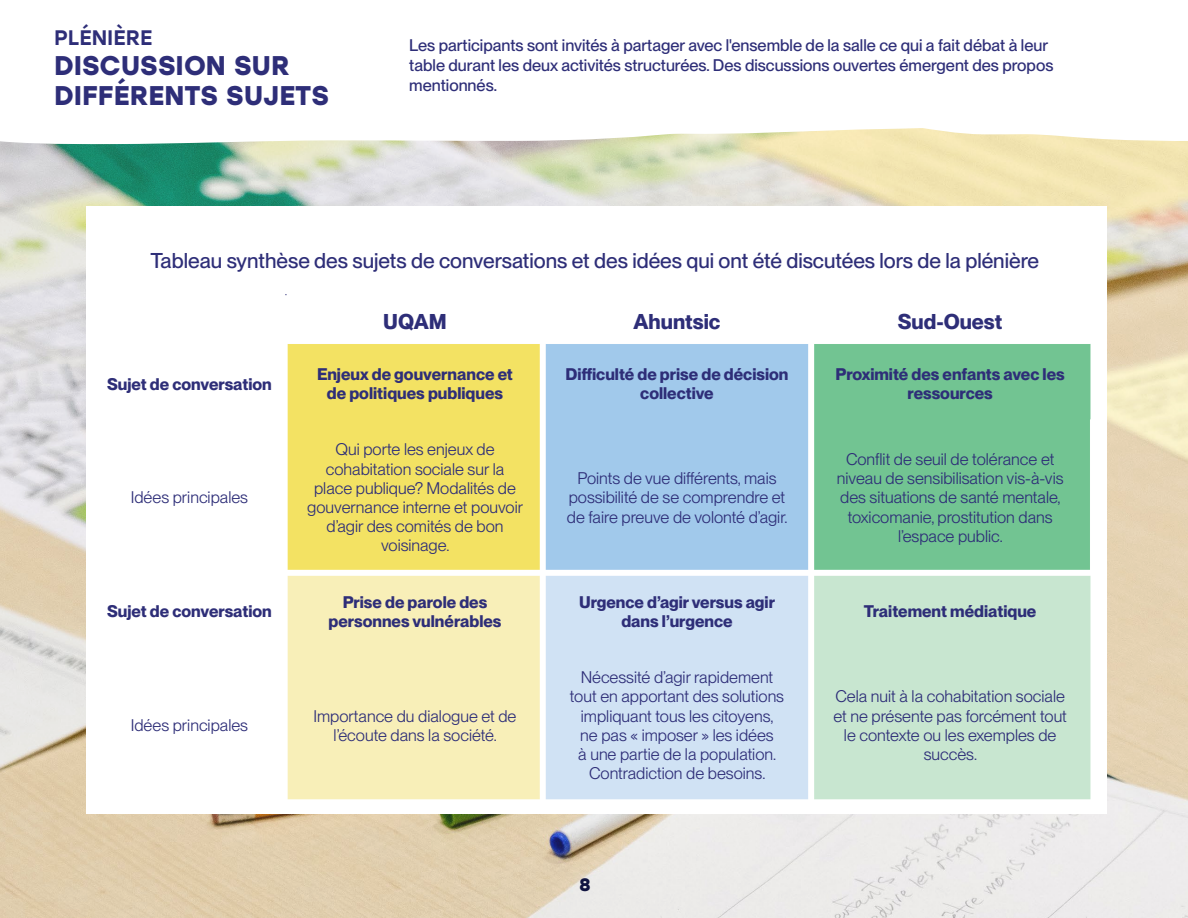
<style>
.page{position:relative;width:1188px;height:918px;background:#fff}
.page>*{position:absolute;margin:0;border:0;box-sizing:border-box;transform-origin:0 0}
.t1{font:700 27px/30px "Stolzl";color:#2e2e78}
.t2{font:500 21px "PP Neue Montreal";color:#2e2e78}
.Corps{font:700 21px "PP Neue Montreal";color:#2e2e78}
.t3{font:500 21px "Stolzl";color:#2e2e78}
.t4{font:700 18px "Stolzl";color:#111440}
.Corps-2{font:16.5px/19.2px "PP Neue Montreal";color:#2e2e78;text-align:center}
.Corps-3{font:700 16.5px/19.2px "PP Neue Montreal";color:#2e2e78;text-align:center}
.t5{font:500 16.5px/19.8px "PP Neue Montreal";color:#2e2e78}
</style>
<div class="page">
<img style="left:0;top:219px;width:1188px;height:699px">
<svg style="left:0;top:128px;width:1188px;height:91px;background:#d4dbc2"></svg>
<div style="left:86px;top:206px;width:1021px;height:607px;background:#fff"></div>
<div style="left:288px;top:344px;width:252px;height:226px;background:#f3e263"></div>
<div style="left:546px;top:344px;width:262px;height:226px;background:#a1c9eb"></div>
<div style="left:814px;top:344px;width:276px;height:226px;background:#72c492"></div>
<div style="left:288px;top:576px;width:252px;height:223px;background:#f8efb8"></div>
<div style="left:546px;top:576px;width:262px;height:223px;background:#d0e2f4"></div>
<div style="left:814px;top:576px;width:276px;height:223px;background:#c8e6d0"></div>
<hr style="left:286px;top:294px;width:1px;height:49px;background:#2e2e78">
<div style="left:282px;top:295px;width:6px;height:518px;background:#fff"></div>
<p class="t3" style="left:54px;top:22px;width:100px">PLÉNIÈRE</p>
<p class="t1" style="left:54px;top:49px;width:276px">DISCUSSION SUR<br>DIFFÉRENTS SUJETS</p>
<p class="t5" style="left:409px;top:36px;width:646px">Les participants sont invités à partager avec l'ensemble de la salle ce qui a fait débat à leur table durant les deux activités structurées. Des discussions ouvertes émergent des propos mentionnés.</p>
<p class="t2" style="left:151px;top:248px;width:890px">Tableau synthèse des sujets de conversations et des idées qui ont été discutées lors de la plénière</p>
<p class="Corps" style="left:383px;top:308px;width:65px">UQAM</p>
<p class="Corps" style="left:634px;top:308px;width:88px">Ahuntsic</p>
<p class="Corps" style="left:898px;top:308px;width:106px">Sud-Ouest</p>
<p class="Corps-3" style="left:107px;top:374px;width:166px">Sujet de conversation</p>
<p class="Corps-3" style="left:317px;top:365px;width:197px">Enjeux de gouvernance et de politiques publiques</p>
<p class="Corps-3" style="left:566px;top:365px;width:224px">Difficulté de prise de décision collective</p>
<p class="Corps-3" style="left:836px;top:365px;width:231px">Proximité des enfants avec les ressources</p>
<p class="Corps-2" style="left:131px;top:488px;width:119px">Idées principales</p>
<p class="Corps-2" style="left:307px;top:440px;width:217px">Qui porte les enjeux de cohabitation sociale sur la place publique? Modalités de gouvernance interne et pouvoir d’agir des comités de bon voisinage.</p>
<p class="Corps-2" style="left:567px;top:469px;width:222px">Points de vue différents, mais possibilité de se comprendre et de faire preuve de volonté d’agir.</p>
<p class="Corps-2" style="left:837px;top:450px;width:228px">Conflit de seuil de tolérance et niveau de sensibilisation vis-à-vis des situations de santé mentale, toxicomanie, prostitution dans l’espace public.</p>
<p class="Corps-3" style="left:107px;top:602px;width:166px">Sujet de conversation</p>
<p class="Corps-3" style="left:329px;top:593px;width:174px">Prise de parole des personnes vulnérables</p>
<p class="Corps-3" style="left:579px;top:593px;width:197px">Urgence d’agir versus agir dans l’urgence</p>
<p class="Corps-3" style="left:864px;top:602px;width:174px">Traitement médiatique</p>
<p class="Corps-2" style="left:131px;top:716px;width:119px">Idées principales</p>
<p class="Corps-2" style="left:314px;top:706px;width:205px">Importance du dialogue et de l’écoute dans la société.</p>
<p class="Corps-2" style="left:570px;top:668px;width:216px">Nécessité d’agir rapidement tout en apportant des solutions impliquant tous les citoyens,<br>ne pas « imposer » les idées<br>à une partie de la population.<br>Contradiction de besoins.</p>
<p class="t4" style="left:580px;top:872px;width:13px">8</p>
<p class="Corps-2" style="left:833px;top:687px;width:235px">Cela nuit à la cohabitation sociale et ne présente pas forcément tout le contexte ou les exemples de succès.</p>
</div>
